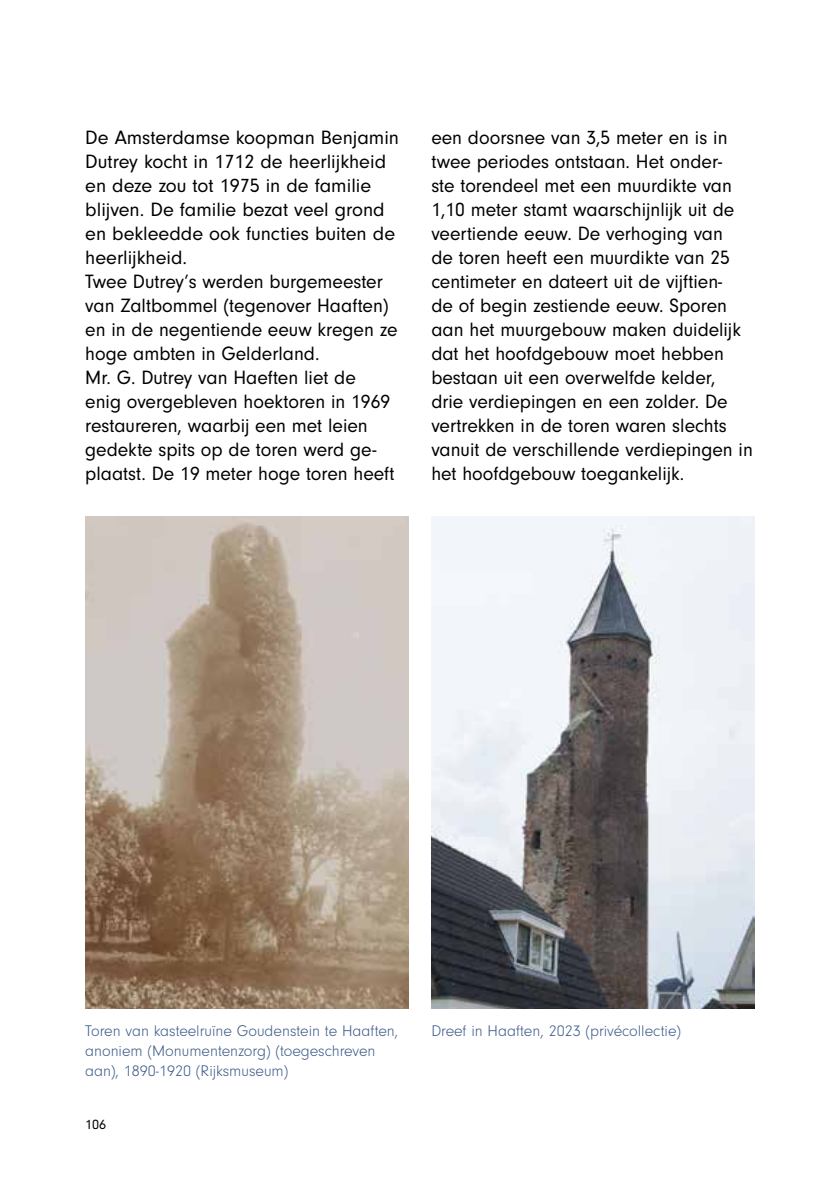
<style>
.page{position:relative;width:840px;height:1191px;background:#fff}
.page>*{position:absolute;margin:0;border:0;box-sizing:border-box;transform-origin:0 0}
.t1{font:20px/24px "Neuzeit Gro";color:#000}
.t2{font:300 16px/20px "Neuzeit Gro";color:#3c5a87}
.t3{font:14px "Neuzeit Gro";color:#000}
</style>
<div class="page">
<img style="left:431px;top:516px;width:323px;height:492px">
<img style="left:85px;top:516px;width:323px;height:492px">
<p class="t1" style="left:85px;top:126px;width:315px">De Amsterdamse koopman Benjamin Dutrey kocht in 1712 de heerlijkheid en deze zou tot 1975 in de familie blijven. De familie bezat veel grond en bekleedde ook functies buiten de heerlijkheid.<br>Twee Dutrey’s werden burgemeester van Zaltbommel (tegenover Haaften) en in de negentiende eeuw kregen ze hoge ambten in Gelderland.<br>Mr. G. Dutrey van Haeften liet de<br>enig overgebleven hoektoren in 1969 restaureren, waarbij een met leien gedekte spits op de toren werd ge&shy;plaatst. De 19 meter hoge toren heeft</p>
<p class="t1" style="left:431px;top:126px;width:323px">een doorsnee van 3,5 meter en is in twee periodes ontstaan. Het onder-<br>ste torendeel met een muurdikte van 1,10 meter stamt waarschijnlijk uit de veertiende eeuw. De verhoging van<br>de toren heeft een muurdikte van 25 centimeter en dateert uit de vijftien-<br>de of begin zestiende eeuw. Sporen aan het muurgebouw maken duidelijk dat het hoofdgebouw moet hebben bestaan uit een overwelfde kelder,<br>drie verdiepingen en een zolder. De vertrekken in de toren waren slechts vanuit de verschillende verdiepingen in het hoofdgebouw toegankelijk.</p>
<p class="t2" style="left:85px;top:1021px;width:314px">Toren van kasteelruïne Goudenstein te Haaften, anoniem (Monumentenzorg) (toegeschreven aan), 1890-1920 (Rijksmuseum)</p>
<p class="t3" style="left:85px;top:1116px;width:22px">106</p>
<p class="t2" style="left:431px;top:1021px;width:251px">Dreef in Haaften, 2023 (privécollectie)</p>
</div>
